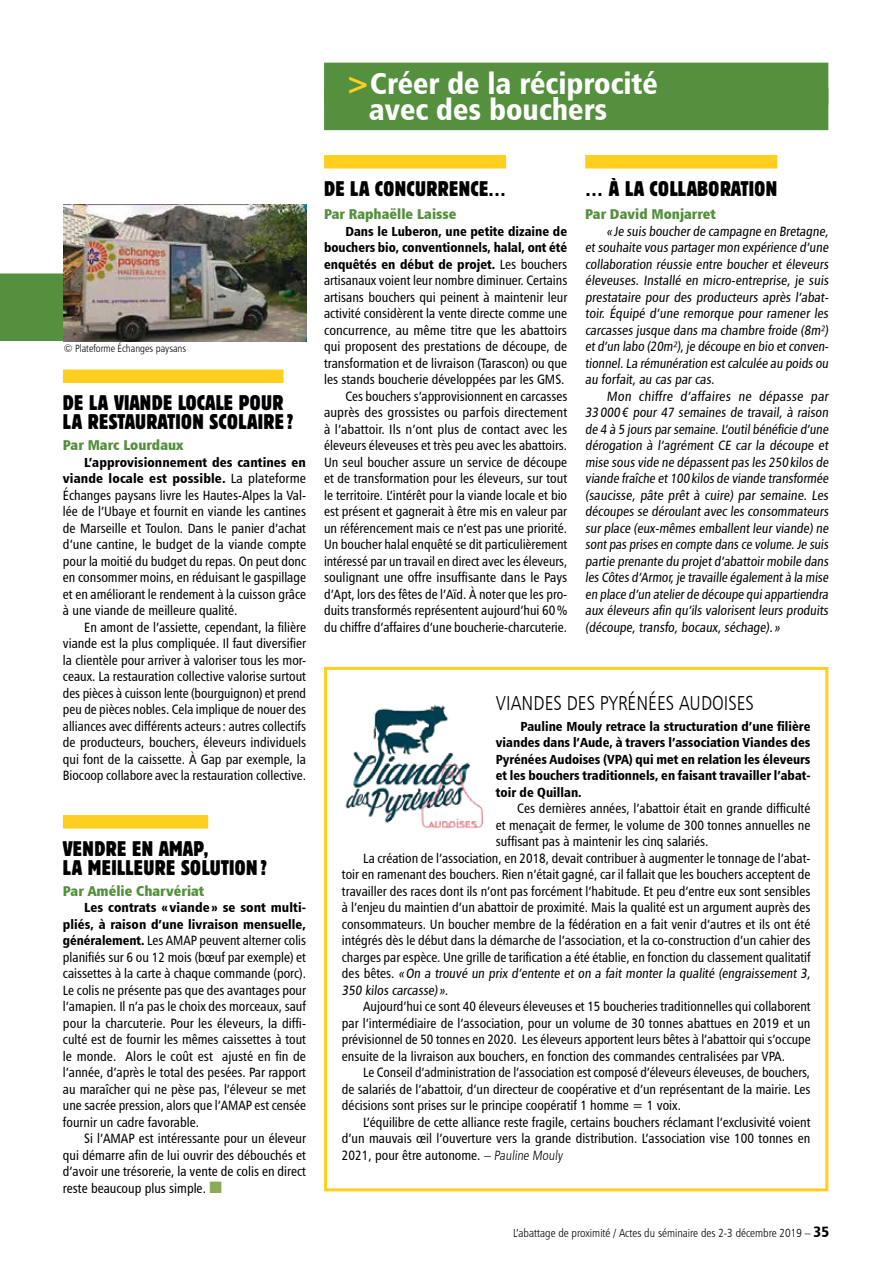
<style>
.page{position:relative;width:893px;height:1263px;background:#fff}
.page>*{position:absolute;margin:0;border:0;box-sizing:border-box;transform-origin:0 0}
.t1{font:30px/25.5px "Humanist 777 BT Black Condensed B";color:#fff}
.t2{font:condensed 21px/18.8px "Block BE";letter-spacing:.02em;color:#000}
.t3{font:20.25px "Humanist 777 BT Light Condensed B";color:#000}
.t4{font:14.25px "Humanist 777 BT Extra Black Cond B";color:#55903e}
.t5{font:13.5px/16.5px "Humanist 777 BT Roman Condensed B";color:#000;text-align:justify}
.t6{font:13.2px/16.5px "Humanist 777 BT Black Condensed B";color:#000;text-align:right}
.t7{font:11.7px "Humanist 777 BT Light Condensed B";color:#000}
.t8{font:10.5px "Humanist 777 BT Light Condensed B";color:#000}
.s1{color:#ffcf1f}
.s2{font-family:"Humanist 777 BT Roman Condensed B";font-size:13.5px}
.s3{font-family:"Humanist 777 BT Black Condensed B";font-size:13.2px}
.s4{color:#8aab58}
.s5{font-family:"Humanist 777 BT Light Condensed B"}
.s6{font-family:"Humanist 777 BT Black Condensed B";font-size:15px}
</style>
<div class="page">
<div style="left:63px;top:369px;width:220px;height:14px;background:#ffcf1f"></div>
<div style="left:63px;top:815px;width:145px;height:13px;background:#ffcf1f"></div>
<div style="left:324px;top:155px;width:182px;height:13px;background:#ffcf1f"></div>
<div style="left:585px;top:155px;width:192px;height:13px;background:#ffcf1f"></div>
<div style="left:324px;top:63px;width:504px;height:42px;background:#55903e"></div>
<div style="left:324px;top:88px;width:504px;height:42px;background:#55903e"></div>
<img style="left:345px;top:704px;width:138px;height:125px">
<div style="left:324px;top:667px;width:504px;height:524px;border:3px solid #ffcf1f"></div>
<div style="left:0;top:273px;width:307px;height:42px;background:#55903e"></div>
<div style="left:0;top:299px;width:307px;height:42px;background:#55903e"></div>
<img style="left:64px;top:205px;width:243px;height:137px">
<h1 class="t1" style="left:369px;top:70px;width:290px;text-indent:-24px"><span class="s1">&gt;</span>Créer de la réciprocité avec des bouchers</h1>
<p class="t8" style="left:64px;top:342px;width:124px">© Plateforme Échanges paysans</p>
<h2 class="t2" style="left:63px;top:394px;width:232px">DE LA VIANDE LOCALE POUR<br>LA RESTAURATION SCOLAIRE?</h2>
<p class="t4" style="left:63px;top:436px;width:122px">Par Marc Lourdaux</p>
<p class="t6" style="left:63px;top:453px;width:245px">L’approvisionnement des cantines en viande locale est possible. <span class="s2">La plateforme</span></p>
<p class="t5" style="left:63px;top:486px;width:245px">Échanges paysans livre les Hautes-Alpes la Val&shy;lée de l’Ubaye et fournit en viande les cantines de Marseille et Toulon. Dans le panier d’achat d’une cantine, le budget de la viande compte pour la moitié du budget du repas. On peut donc en consommer moins, en réduisant le gaspillage et en améliorant le rendement à la cuisson grâce à une viande de meilleure qualité.</p>
<p class="t5" style="left:63px;top:618px;width:245px;text-indent:21px">En amont de l’assiette, cependant, la filière viande est la plus compliquée. Il faut diversifier la clientèle pour arriver à valoriser tous les mor&shy;ceaux. La restauration collective valorise surtout des pièces à cuisson lente (bourguignon) et prend peu de pièces nobles. Cela implique de nouer des alliances avec différents acteurs: autres collectifs de producteurs, bouchers, éleveurs individuels qui font de la caissette. À Gap par exemple, la Biocoop collabore avec la restauration collective.</p>
<h2 class="t2" style="left:63px;top:839px;width:206px">VENDRE EN AMAP,<br>LA MEILLEURE SOLUTION?</h2>
<p class="t4" style="left:63px;top:881px;width:143px">Par Amélie Charvériat</p>
<p class="t6" style="left:63px;top:899px;width:245px">Les contrats « viande » se sont multi&shy;pliés, à raison d’une livraison mensuelle,</p>
<p class="t5" style="left:63px;top:932px;width:245px"><span class="s3">généralement.</span> Les AMAP peuvent alterner colis planifiés sur 6 ou 12 mois (bœuf par exemple) et caissettes à la carte à chaque commande (porc).<br>Le colis ne présente pas que des avantages pour l’amapien. Il n’a pas le choix des morceaux, sauf pour la charcuterie. Pour les éleveurs, la diffi&shy;culté est de fournir les mêmes caissettes à tout le monde. Alors le coût est ajusté en fin de l’année, d’après le total des pesées. Par rapport au maraîcher qui ne pèse pas, l’éleveur se met une sacrée pression, alors que l’AMAP est censée fournir un cadre favorable.</p>
<p class="t5" style="left:63px;top:1130px;width:245px;text-indent:21px">Si l’AMAP est intéressante pour un éleveur qui démarre afin de lui ouvrir des débouchés et d’avoir une trésorerie, la vente de colis en direct reste beaucoup plus simple. <span class="s4">■</span></p>
<h2 class="t2" style="left:324px;top:179px;width:184px">DE LA CONCURRENCE…</h2>
<p class="t4" style="left:324px;top:205px;width:134px">Par Raphaëlle Laisse</p>
<p class="t6" style="left:324px;top:222px;width:245px;text-align:justify;text-indent:21px">Dans le Luberon, une petite dizaine de bouchers bio, conventionnels, halal, ont été enquêtés en début de projet. <span class="s2">Les bouchers</span></p>
<p class="t5" style="left:324px;top:272px;width:245px;text-align:right">artisanaux voient leur nombre diminuer. Certains artisans bouchers qui peinent à maintenir leur activité considèrent la vente directe comme une concurrence, au même titre que les abattoirs qui proposent des prestations de découpe, de transformation et de livraison (Tarascon) ou que les stands boucherie développées par les GMS.<br>Ces bouchers s’approvisionnent en carcasses auprès des grossistes ou parfois directement à l’abattoir. Ils n’ont plus de contact avec les éleveurs éleveuses et très peu avec les abattoirs.<br>Un seul boucher assure un service de découpe et de transformation pour les éleveurs, sur tout le territoire. L’intérêt pour la viande locale et bio est présent et gagnerait à être mis en valeur par un référencement mais ce n’est pas une priorité.<br>Un boucher halal enquêté se dit particulièrement intéressé par un travail en direct avec les éleveurs, soulignant une offre insuffisante dans le Pays d’Apt, lors des fêtes de l’Aïd. À noter que les pro&shy;duits transformés représentent aujourd’hui 60% du chiffre d’affaires d’une boucherie-charcuterie.</p>
<h2 class="t2" style="left:585px;top:179px;width:194px">… À LA COLLABORATION</h2>
<p class="t4" style="left:585px;top:205px;width:132px">Par David Monjarret</p>
<p class="t5" style="left:585px;top:222px;width:247px;text-indent:21px">« Je suis boucher de campagne en Bretagne, et souhaite vous partager mon expérience d’une collaboration réussie entre boucher et éleveurs éleveuses. Installé en micro-entreprise, je suis prestataire pour des producteurs après l’abat&shy;toir. Équipé d’une remorque pour ramener les carcasses jusque dans ma chambre froide (8m²) etd’un labo (20m²),je découpe en bio etconven&shy;tionnel.La rémunération estcalculée au poids ou au forfait, au cas par cas.</p>
<p class="t5" style="left:585px;top:387px;width:247px;text-indent:21px">Mon chiffre d’affaires ne dépasse par 33 000 € pour 47 semaines de travail, à raison de 4 à 5 jours par semaine.L’outilbénéficie d’une dérogation à l’agrément CE car la découpe et mise sous vide ne dépassent pas les 250kilos de viande fraîche et100kilos de viande transformée (saucisse, pâte prêt à cuire) par semaine. Les découpes se déroulant avec les consommateurs sur place (eux-mêmes emballent leur viande) ne sontpas prises en compte dans ce volume.Je suis partie prenante du projet d’abattoir mobile dans les Côtes d’Armor,je travaille égalementà la mise en place d’un atelierde découpe quiappartiendra aux éleveurs afin qu’ils valorisent leurs produits (découpe, transfo, bocaux, séchage). »</p>
<h3 class="t3" style="left:496px;top:691px;width:260px">VIANDES DES PYRÉNÉES AUDOISES</h3>
<p class="t6" style="left:496px;top:717px;width:316px;text-align:justify;text-indent:25px">Pauline Mouly retrace la structuration d’une filière viandes dans l’Aude, à travers l’association Viandes des Pyrénées Audoises (VPA) qui met en relation les éleveurs et les bouchers traditionnels, en faisant travailler l’abat&shy;toir de Quillan.</p>
<p class="t5" style="left:517px;top:800px;width:295px">Ces dernières années, l’abattoir était en grande difficulté</p>
<p class="t5" style="left:496px;top:816px;width:316px">et menaçait de fermer, le volume de 300 tonnes annuelles ne</p>
<p class="t5" style="left:496px;top:833px;width:214px">suffisant pas à maintenir les cinq salariés.</p>
<p class="t5" style="left:363px;top:849px;width:449px">La création de l’association, en 2018, devait contribuer à augmenter le tonnage de l’abat-</p>
<p class="t5" style="left:342px;top:866px;width:470px">toir en ramenant des bouchers. Rien n’était gagné, car il fallait que les bouchers acceptent de</p>
<p class="t5" style="left:342px;top:882px;width:470px">travailler des races dont ils n’ont pas forcément l’habitude. Et peu d’entre eux sont sensibles</p>
<p class="t5" style="left:342px;top:899px;width:470px">à l’enjeu du maintien d’un abattoir de proximité. Mais la qualité est un argument auprès des</p>
<p class="t5" style="left:342px;top:915px;width:470px">consommateurs. Un boucher membre de la fédération en a fait venir d’autres et ils ont été</p>
<p class="t5" style="left:342px;top:932px;width:470px">intégrés dès le début dans la démarche de l’association, et la co-construction d’un cahier des</p>
<p class="t5" style="left:342px;top:948px;width:470px">charges par espèce. Une grille de tarification a été établie, en fonction du classement qualitatif</p>
<p class="t5" style="left:342px;top:965px;width:472px">des bêtes. «On a trouvé un prix d’entente et on a fait monter la qualité (engraissement 3,</p>
<p class="t5" style="left:342px;top:981px;width:110px">350 kilos carcasse) ».</p>
<p class="t5" style="left:363px;top:998px;width:449px">Aujourd’hui ce sont 40 éleveurs éleveuses et 15 boucheries traditionnelles qui collaborent</p>
<p class="t5" style="left:342px;top:1014px;width:470px">par l’intermédiaire de l’association, pour un volume de 30 tonnes abattues en 2019 et un</p>
<p class="t5" style="left:342px;top:1031px;width:470px">prévisionnel de 50 tonnes en 2020. Les éleveurs apportent leurs bêtes à l’abattoir qui s’occupe</p>
<p class="t5" style="left:342px;top:1047px;width:445px">ensuite de la livraison aux bouchers, en fonction des commandes centralisées par VPA.</p>
<p class="t5" style="left:363px;top:1064px;width:448px">Le Conseil d’administration de l’association est composé d’éleveurs éleveuses, de bouchers,</p>
<p class="t5" style="left:342px;top:1080px;width:470px">de salariés de l’abattoir, d’un directeur de coopérative et d’un représentant de la mairie. Les</p>
<p class="t5" style="left:342px;top:1097px;width:341px">décisions sont prises sur le principe coopératif 1 homme = 1 voix.</p>
<p class="t5" style="left:363px;top:1113px;width:449px">L’équilibre de cette alliance reste fragile, certains bouchers réclamant l’exclusivité voient</p>
<p class="t5" style="left:342px;top:1130px;width:470px">d’un mauvais œil l’ouverture vers la grande distribution. L’association vise 100 tonnes en</p>
<p class="t5" style="left:342px;top:1146px;width:224px">2021, pour être autonome. <span class="s5">– Pauline Mouly</span></p>
<p class="t7" style="left:513px;top:1225px;width:317px">L’abattage de proximité / Actes du séminaire des 2-3 décembre 2019 – <span class="s6">35</span></p>
</div>
